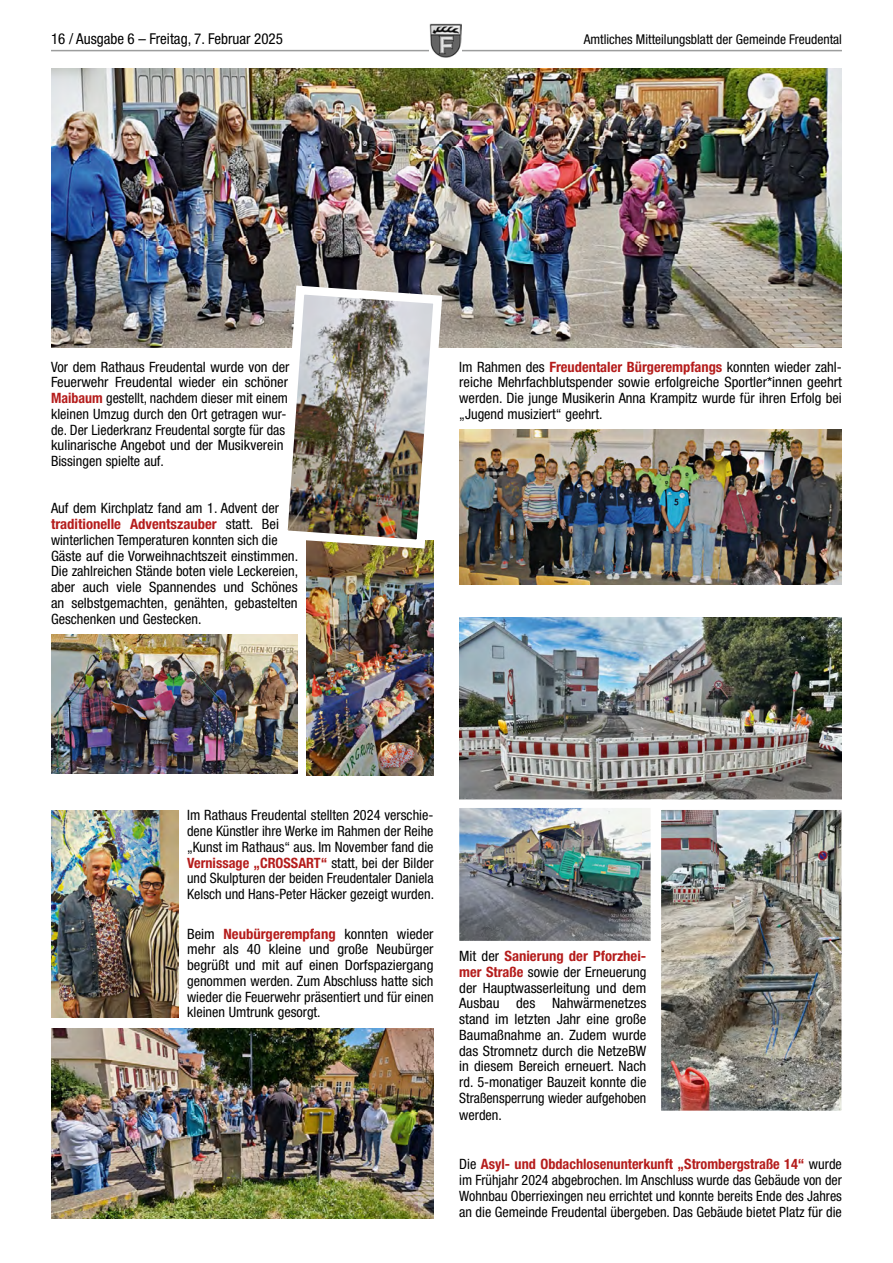
<style>
.page{position:relative;width:893px;height:1263px;background:#fff}
.page>*{position:absolute;margin:0;border:0;box-sizing:border-box;transform-origin:0 0}
.t1{font:condensed 15px "Helvetica Neue LT Std";color:#000}
.FR_Blocksatz_mit_Absatz{font:condensed 14.25px/15.8px "Helvetica Neue LT Std";color:#000;text-align:justify}
.t2{font:condensed 13.5px "Helvetica Neue LT Std";color:#000}
.s1{font-weight:700;color:#b51d1c}
</style>
<div class="page">
<hr style="left:51px;top:50px;width:791px;height:1px;background:#9c9d9d">
<img style="left:430px;top:23px;width:32px;height:34px">
<img style="left:51px;top:634px;width:247px;height:139px">
<img style="left:51px;top:1028px;width:383px;height:190px">
<img style="left:51px;top:810px;width:128px;height:207px">
<img style="left:459px;top:430px;width:383px;height:154px">
<img style="left:459px;top:618px;width:383px;height:181px">
<img style="left:306px;top:553px;width:128px;height:222px">
<img style="left:51px;top:68px;width:791px;height:279px">
<img style="left:274px;top:281px;width:173px;height:272px">
<img style="left:459px;top:795px;width:207px;height:146px">
<img style="left:662px;top:810px;width:179px;height:300px">
<p class="t1" style="left:51px;top:30px;width:233px">16 / Ausgabe 6 – Freitag, 7. Februar 2025</p>
<p class="t2" style="left:584px;top:31px;width:260px">Amtliches Mitteilungsblatt der Gemeinde Freudental</p>
<p class="FR_Blocksatz_mit_Absatz" style="left:51px;top:359px;width:240px;text-align:left">Vor dem Rathaus Freudental wurde von der Feuerwehr Freudental wieder ein schöner <span class="s1">Maibaum</span> gestellt, nachdem dieser mit einem kleinen Umzug durch den Ort getragen wur&shy;de. Der Liederkranz Freudental sorgte für das kulinarische Angebot und der Musikverein Bissingen spielte auf.</p>
<p class="FR_Blocksatz_mit_Absatz" style="left:51px;top:500px;width:249px;text-align:left">Auf dem Kirchplatz fand am 1. Advent der <span class="s1">traditionelle Adventszauber</span> statt. Bei winterlichen Temperaturen konnten sich die Gäste auf die Vorweihnachtszeit einstimmen.<br>Die zahlreichen Stände boten viele Leckereien, aber auch viele Spannendes und Schönes an selbstgemachten, genähten, gebastelten Geschenken und Gestecken.</p>
<p class="FR_Blocksatz_mit_Absatz" style="left:459px;top:359px;width:384px">Im Rahmen des <span class="s1">Freudentaler Bürgerempfangs</span> konnten wieder zahl&shy;reiche Mehrfachblutspender sowie erfolgreiche Sportler*innen geehrt werden. Die junge Musikerin Anna Krampitz wurde für ihren Erfolg bei „Jugend musiziert“ geehrt.</p>
<p class="FR_Blocksatz_mit_Absatz" style="left:187px;top:807px;width:248px">Im Rathaus Freudental stellten 2024 verschie&shy;dene Künstler ihre Werke im Rahmen der Reihe „Kunst im Rathaus“ aus. Im November fand die <span class="s1">Vernissage „CROSSART“</span> statt, bei der Bilder und Skulpturen der beiden Freudentaler Daniela Kelsch und Hans-Peter Häcker gezeigt wurden.</p>
<p class="FR_Blocksatz_mit_Absatz" style="left:187px;top:925px;width:248px">Beim <span class="s1">Neubürgerempfang</span> konnten wieder mehr als 40 kleine und große Neubürger begrüßt und mit auf einen Dorfspaziergang genommen werden. Zum Abschluss hatte sich wieder die Feuerwehr präsentiert und für einen kleinen Umtrunk gesorgt.</p>
<p class="FR_Blocksatz_mit_Absatz" style="left:459px;top:948px;width:189px">Mit der <span class="s1">Sanierung der Pforzhei&shy;mer Straße</span> sowie der Erneuerung der Hauptwasserleitung und dem Ausbau des Nahwärmenetzes stand im letzten Jahr eine große Baumaßnahme an. Zudem wurde das Stromnetz durch die NetzeBW in diesem Bereich erneuert. Nach rd. 5-monatiger Bauzeit konnte die Straßensperrung wieder aufgehoben</p>
<p class="FR_Blocksatz_mit_Absatz" style="left:459px;top:1107px;width:44px">werden.</p>
<p class="FR_Blocksatz_mit_Absatz" style="left:459px;top:1156px;width:384px">Die <span class="s1">Asyl- und Obdachlosenunterkunft „Strombergstraße 14“</span> wurde im Frühjahr 2024 abgebrochen. Im Anschluss wurde das Gebäude von der Wohnbau Oberriexingen neu errichtet und konnte bereits Ende des Jahres an die Gemeinde Freudental übergeben. Das Gebäude bietet Platz für die</p>
</div>
